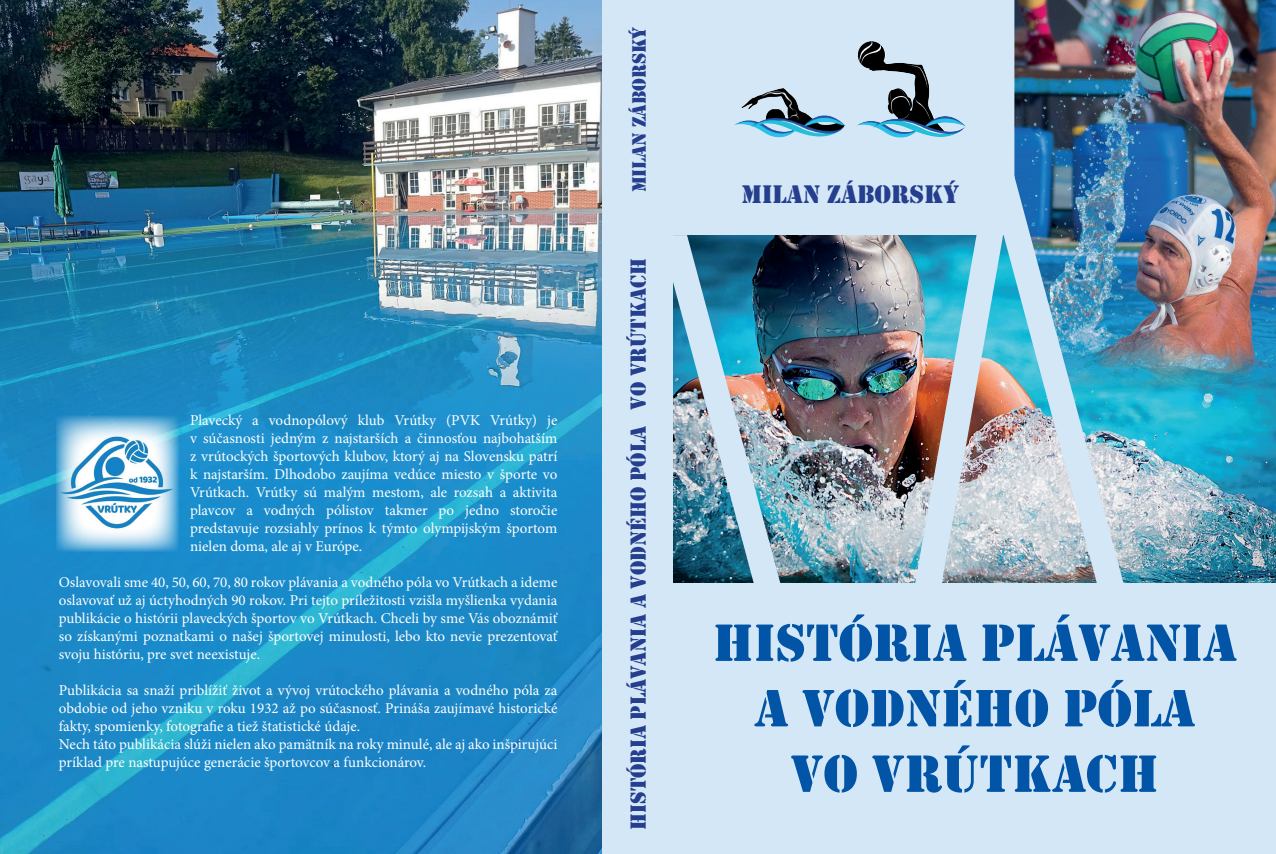
<style>
.page{position:relative;width:1276px;height:854px;background:#fff}
.page>*{position:absolute;margin:0;border:0;box-sizing:border-box;transform-origin:0 0}
.t1{font:54.5px/65.5px "Stencil";color:#0154a6;text-align:center}
.t2{font:26.25px "Stencil";color:#253f8e}
.t3{font:22.5px "Stencil";color:#253f8e}
.t4{font:20px "Stencil";color:#253f8e}
.t5{font:15px/18px "Minion Pro";color:#fff;text-align:justify}
</style>
<div class="page">
<img style="left:0;top:0;width:602px;height:854px">
<img style="left:56px;top:416px;width:123px;height:135px">
<div style="left:602px;top:0;width:674px;height:854px;background:#d4e7f6"></div>
<img style="left:781px;top:235px;width:495px;height:347px">
<img style="left:915px;top:235px;width:72px;height:348px">
<img style="left:673px;top:235px;width:108px;height:348px">
<img style="left:1014px;top:0;width:262px;height:400px">
<img style="left:987px;top:175px;width:137px;height:408px">
<img style="left:741px;top:88px;width:47px;height:34px">
<img style="left:858px;top:41px;width:57px;height:69px">
<p class="t5" style="left:190px;top:411px;width:369px">Plavecký a vodnopólový klub Vrútky (PVK Vrútky) je v súčasnosti jedným z najstarších a činnosťou najbohatším z vrútockých športových klubov, ktorý aj na Slovensku patrí k najstarším. Dlhodobo zaujíma vedúce miesto v športe vo Vrútkach. Vrútky sú malým mestom, ale rozsah a aktivita plavcov a vodných pólistov takmer po jedno storočie predstavuje rozsiahly prínos k týmto olympijským športom nielen doma, ale aj v Európe.</p>
<p class="t5" style="left:59px;top:573px;width:500px">Oslavovali sme 40, 50, 60, 70, 80 rokov plávania a vodného póla vo Vrútkach a ideme oslavovať už aj úctyhodných 90 rokov. Pri tejto príležitosti vzišla myšlienka vydania publikácie o histórii plaveckých športov vo Vrútkach. Chceli by sme Vás oboznámiť so získanými poznatkami o našej športovej minulosti, lebo kto nevie prezentovať svoju históriu, pre svet neexistuje.</p>
<p class="t5" style="left:59px;top:681px;width:500px;text-align:left">Publikácia sa snaží priblížiť život a vývoj vrútockého plávania a vodného póla za obdobie od jeho vzniku v roku 1932 až po súčasnosť. Prináša zaujímavé historické fakty, spomienky, fotografie a tiež štatistické údaje.<br>Nech táto publikácia slúži nielen ako pamätník na roky minulé, ale aj ako inšpirujúci príklad pre nastupujúce generácie športovcov a funkcionárov.</p>
<h3 class="t4" style="left:627px;top:192px;width:167px;rotate:-90deg">MILAN ZÁBORSKÝ</h3>
<h3 class="t3" style="left:625px;top:830px;width:574px;rotate:-90deg">HISTÓRIA PLÁVANIA A VODNÉHO PÓLA VO VRÚTKACH</h3>
<h2 class="t2" style="left:741px;top:179px;width:36px">MILAN</h2>
<h2 class="t2" style="left:827px;top:179px;width:66px">ZÁBORSK</h2>
<h2 class="t2" style="left:943px;top:179px;width:17px">Ý</h2>
<h1 class="t1" style="left:712px;top:611px;width:525px">HISTÓRIA PLÁVANIA<br>A VODNÉHO PÓLA<br>VO VRÚTKACH</h1>
</div>
